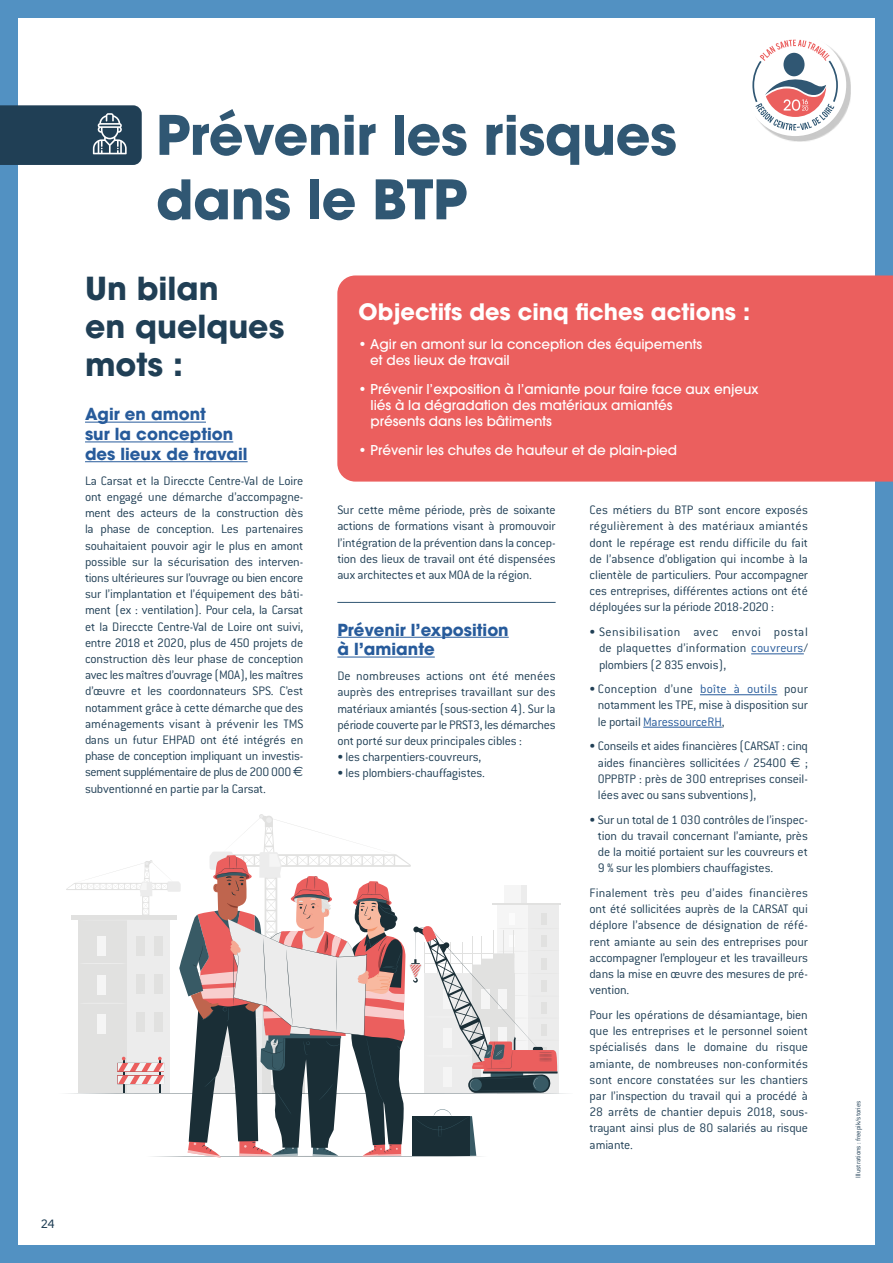
<style>
.page{position:relative;width:893px;height:1263px;background:#fff}
.page>*{position:absolute;margin:0;border:0;box-sizing:border-box;transform-origin:0 0}
.t1{font:700 54px/64.5px "Avant Garde";letter-spacing:-.01em;color:#305773}
.t2{font:700 31.5px/37.8px "Avant Garde";color:#203f55}
.t3{font:700 22.5px "Avant Garde";color:#fff}
.t4{font:700 16.5px/19.8px "Avant Garde";color:#275b9b}
.t5{font:300 13.5px/16.2px "Conduit ITC";letter-spacing:-.015em;color:#203f55;text-align:justify}
.t6{font:500 13.5px/16.2px "Avant Garde";color:#fff}
.t7{font:12px "Marianne";color:#203f55}
.t8{font:300 7.5px "Conduit ITC";letter-spacing:-.015em;color:#203f55}
.s1{font-family:"Euro Sans";font-weight:400}
.s2{color:#275b9b}
</style>
<div class="page">
<div style="left:0;top:0;width:17px;height:1263px;background:#5291c2"></div>
<div style="left:0;top:0;width:893px;height:17px;background:#5291c2"></div>
<div style="left:0;top:1246px;width:893px;height:17px;background:#5291c2"></div>
<div style="left:876px;top:0;width:17px;height:1263px;background:#5291c2"></div>
<div style="left:337px;top:275px;width:556px;height:207px;background:#eb5f5e"></div>
<hr style="left:337px;top:637px;width:172px;height:1px;background:#275b9b">
<hr style="left:337px;top:657px;width:98px;height:1px;background:#275b9b">
<hr style="left:337px;top:602px;width:219px;height:1px;background:#305773">
<hr style="left:751px;top:653px;width:53px;height:1px;background:#275b9b">
<hr style="left:700px;top:694px;width:77px;height:1px;background:#275b9b">
<hr style="left:643px;top:727px;width:79px;height:1px;background:#275b9b">
<div style="left:747px;top:38px;width:104px;height:104px;background:#1d1d1b;opacity:.24"></div>
<div style="left:744px;top:34px;width:102px;height:102px;background:#fff;border-radius:50%"></div>
<svg style="left:752px;top:39px;width:87px;height:92px"></svg>
<svg style="left:66px;top:814px;width:501px;height:343px"></svg>
<svg style="left:0;top:105px;width:142px;height:60px;background:#2d4a5f"></svg>
<hr style="left:85px;top:422px;width:121px;height:1px;background:#275b9b">
<hr style="left:85px;top:441px;width:148px;height:1px;background:#275b9b">
<hr style="left:85px;top:461px;width:163px;height:1px;background:#275b9b">
<p class="t7" style="left:41px;top:1216px;width:15px">24</p>
<h1 class="t1" style="left:156px;top:102px;width:522px">Prévenir les risques dans le BTP</h1>
<h2 class="t2" style="left:85px;top:270px;width:201px">Un bilan<br>en quelques mots :</h2>
<p class="t4" style="left:85px;top:404px;width:164px">Agir en amont<br>sur la conception des lieux de travail</p>
<p class="t5" style="left:85px;top:472px;width:220px">La Carsat et la Direccte Centre-Val de Loire ont engagé une démarche d’accompagne&shy;ment des acteurs de la construction dès la phase de conception. Les partenaires souhaitaient pouvoir agir le plus en amont possible sur la sécurisation des interven&shy;tions ultérieures sur l’ouvrage ou bien encore sur l’implantation et l’équipement des bâti&shy;ment (ex : ventilation). Pour cela, la Carsat et la Direccte Centre-Val de Loire ont suivi, entre 2018 et 202O, plus de 450 projets de construction dès leur phase de conception avec les maîtres d’ouvrage (MOA), les maîtres d’œuvre et les coordonnateurs SPS. C’est notamment grâce à cette démarche que des aménagements visant à prévenir les TMS dans un futur EHPAD ont été intégrés en phase de conception impliquant un investis&shy;sement supplémentaire de plus de 200 000 <span class="s1">€ </span>subventionné en partie par la Carsat.</p>
<h3 class="t3" style="left:359px;top:297px;width:393px">Objectifs des cinq fiches actions :</h3>
<p class="t6" style="left:370px;top:336px;width:333px;text-indent:-12px">• Agir en amont sur la conception des équipements et des lieux de travail</p>
<p class="t6" style="left:371px;top:381px;width:389px;text-indent:-12px">• Prévenir l’exposition à l’amiante pour faire face aux enjeux liés à la dégradation des matériaux amiantés<br>présents dans les bâtiments</p>
<p class="t6" style="left:359px;top:442px;width:320px">• Prévenir les chutes de hauteur et de plain-pied</p>
<p class="t5" style="left:337px;top:502px;width:220px">Sur cette même période, près de soixante actions de formations visant à promouvoir l’intégration de la prévention dans la concep&shy;tion des lieux de travail ont été dispensées aux architectes et aux MOA de la région.</p>
<p class="t4" style="left:337px;top:619px;width:173px">Prévenir l’exposition à l’amiante</p>
<p class="t5" style="left:337px;top:668px;width:220px">De nombreuses actions ont été menées auprès des entreprises travaillant sur des matériaux amiantés (sous-section 4). Sur la période couverte par le PRST3, les démarches ont porté sur deux principales cibles :</p>
<p class="t5" style="left:337px;top:749px;width:146px">• les charpentiers-couvreurs,</p>
<p class="t5" style="left:337px;top:765px;width:149px">• les plombiers-chauffagistes.</p>
<p class="t5" style="left:590px;top:502px;width:220px">Ces métiers du BTP sont encore exposés régulièrement à des matériaux amiantés dont le repérage est rendu difficile du fait de l’absence d’obligation qui incombe à la clientèle de particuliers. Pour accompagner ces entreprises, différentes actions ont été déployées sur la période 2018-2020 :</p>
<p class="t5" style="left:599px;top:624px;width:210px;text-indent:-9px">• Sensibilisation avec envoi postal de plaquettes d’information <span class="s2">couvreurs</span>/ plombiers (2 835 envois),</p>
<p class="t5" style="left:598px;top:681px;width:212px;text-indent:-8px">• Conception d’une <span class="s2">boîte à outils</span> pour notamment les TPE, mise à disposition sur le portail <span class="s2">MaressourceRH</span>,</p>
<p class="t5" style="left:598px;top:738px;width:212px;text-indent:-8px">• Conseils et aides financières (CARSAT : cinq aides financières sollicitées / 25400 <span class="s1">€</span> ; OPPBTP : près de 300 entreprises conseil&shy;lées avec ou sans subventions),</p>
<p class="t5" style="left:598px;top:811px;width:212px;text-indent:-8px">• Sur un total de 1 030 contrôles de l’inspec&shy;tion du travail concernant l’amiante, près de la moitié portaient sur les couvreurs et 9 % sur les plombiers chauffagistes.</p>
<p class="t5" style="left:590px;top:885px;width:220px">Finalement très peu d’aides financières ont été sollicitées auprès de la CARSAT qui déplore l’absence de désignation de réfé&shy;rent amiante au sein des entreprises pour accompagner l’employeur et les travailleurs dans la mise en œuvre des mesures de pré&shy;vention.</p>
<p class="t5" style="left:590px;top:1007px;width:220px">Pour les opérations de désamiantage, bien que les entreprises et le personnel soient spécialisés dans le domaine du risque amiante, de nombreuses non-conformités sont encore constatées sur les chantiers par l’inspection du travail qui a procédé à 28 arrêts de chantier depuis 2018, sous&shy;trayant ainsi plus de 80 salariés au risque amiante.</p>
<p class="t8" style="left:854px;top:1178px;width:79px;rotate:-90deg">Illustrations : freepik/stories</p>
</div>
